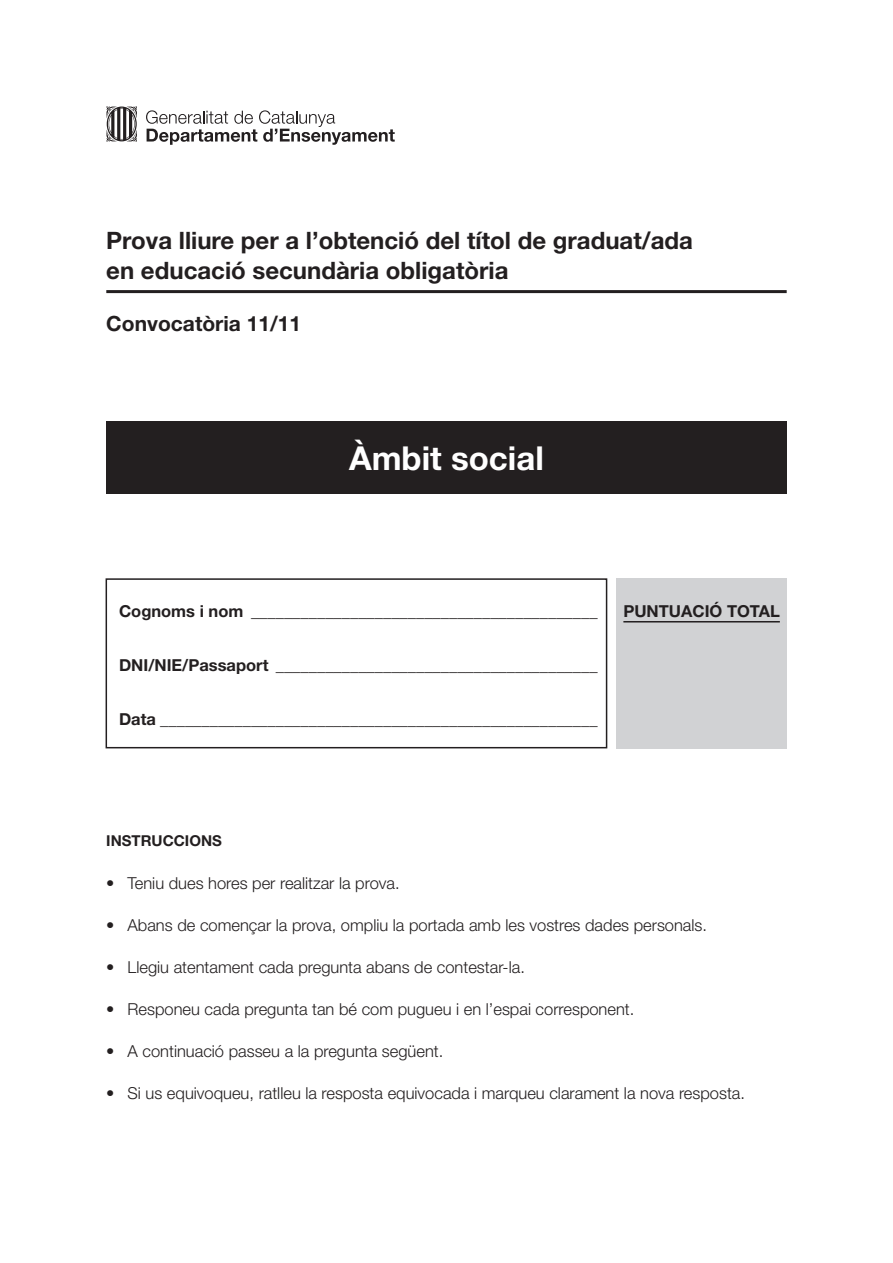
<style>
.page{position:relative;width:893px;height:1263px;background:#fff}
.page>*{position:absolute;margin:0;border:0;box-sizing:border-box;transform-origin:0 0}
.Pregunta{font:700 33px "Helvetica Neue";color:#fff}
.Pregunta-2{font:700 24px "Helvetica Neue";color:#231f20}
.Pregunta-3{font:700 21px "Helvetica Neue";color:#231f20}
.Text{font:300 16.5px "Helvetica Neue";color:#231f20}
.t1{font:700 16.5px "Helvetica Neue";color:#231f20}
.t2{font:700 15px "Helvetica Neue";color:#231f20}
</style>
<div class="page">
<svg style="left:146px;top:110px;width:249px;height:35px"></svg>
<svg style="left:106px;top:106px;width:31px;height:36px"></svg>
<hr style="left:106px;top:290px;width:681px;height:3px;background:#231f20">
<div style="left:106px;top:421px;width:681px;height:72px;background:#231f20"></div>
<div style="left:617px;top:578px;width:170px;height:170px;background:#d1d2d4"></div>
<hr style="left:623px;top:621px;width:157px;height:1px;background:#231f20">
<div style="left:106px;top:578px;width:501px;height:170px;border:2px solid #231f20"></div>
<p class="Pregunta-2" style="left:106px;top:226px;width:588px">Prova lliure per a l’obtenció del títol de graduat/ada</p>
<p class="Pregunta-2" style="left:106px;top:256px;width:404px">en educació secundària obligatòria</p>
<p class="Pregunta-3" style="left:106px;top:311px;width:196px">Convocatòria 11/11</p>
<p class="Pregunta" style="left:349px;top:438px;width:196px">Àmbit social</p>
<p class="t1" style="left:119px;top:601px;width:480px">Cognoms i nom __________________________________________</p>
<p class="t1" style="left:623px;top:601px;width:158px">PUNTUACIÓ TOTAL</p>
<p class="t1" style="left:119px;top:655px;width:480px">DNI/NIE/Passaport _______________________________________</p>
<p class="t1" style="left:119px;top:709px;width:480px">Data _____________________________________________________</p>
<p class="t2" style="left:106px;top:831px;width:117px">INSTRUCCIONS</p>
<p class="Text" style="left:106px;top:873px;width:295px">• Teniu dues hores per realitzar la prova.</p>
<p class="Text" style="left:106px;top:915px;width:602px">• Abans de començar la prova, ompliu la portada amb les vostres dades personals.</p>
<p class="Text" style="left:106px;top:957px;width:420px">• Llegiu atentament cada pregunta abans de contestar-la.</p>
<p class="Text" style="left:106px;top:999px;width:530px">• Responeu cada pregunta tan bé com pugueu i en l’espai corresponent.</p>
<p class="Text" style="left:106px;top:1041px;width:338px">• A continuació passeu a la pregunta següent.</p>
<p class="Text" style="left:106px;top:1083px;width:640px">• Si us equivoqueu, ratlleu la resposta equivocada i marqueu clarament la nova resposta.</p>
</div>
